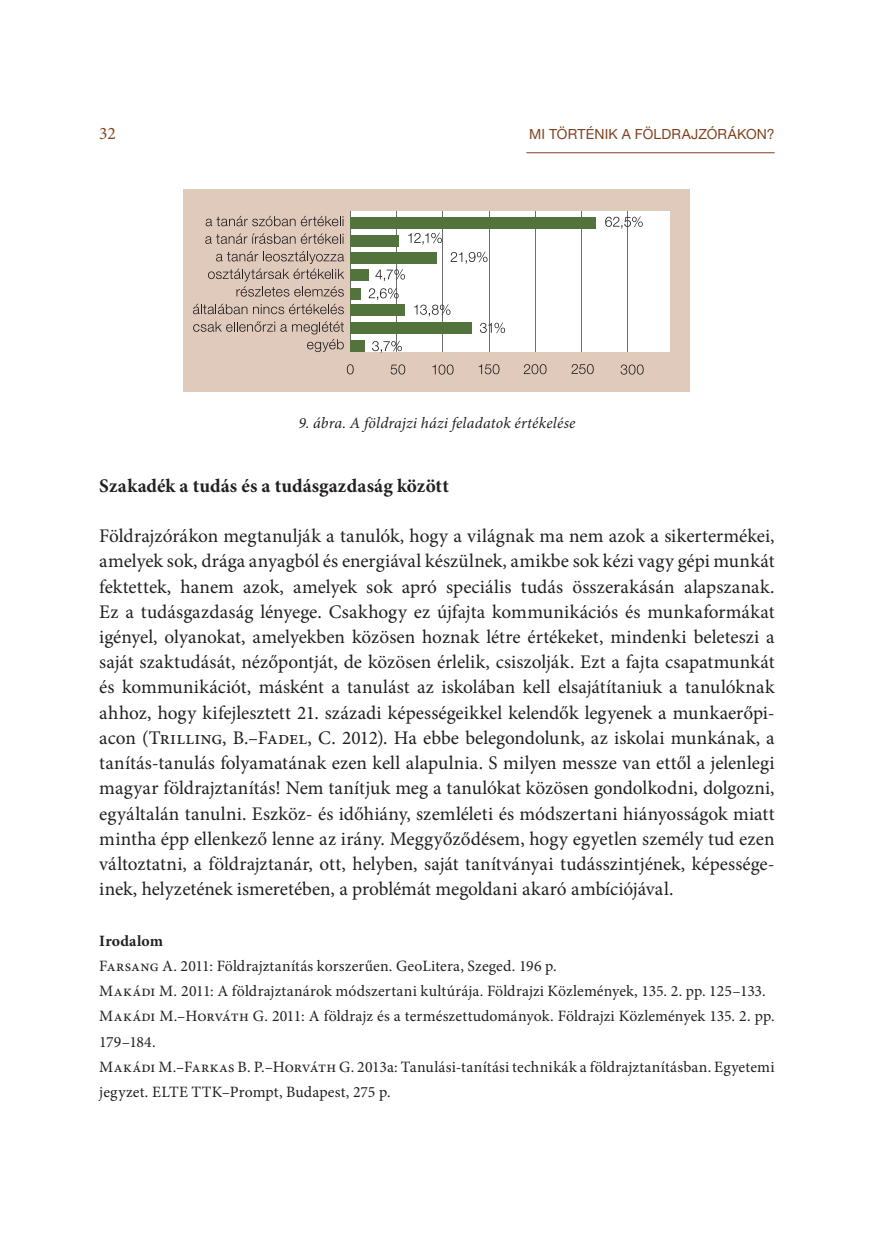
<style>
.page{position:relative;width:874px;height:1241px;background:#fff}
.page>*{position:absolute;margin:0;border:0;box-sizing:border-box;transform-origin:0 0}
.t1{font:19.25px/25.2px "Minion Pro";color:#231f20;text-align:justify}
.t2{font:700 19.25px "Minion Pro";letter-spacing:.01em;color:#231f20}
.t3{font:17.5px "Minion Pro";color:#814220}
.t4{font:15.75px/25.2px "Minion Pro";color:#231f20}
.t5{font:italic 15.75px "Minion Pro";letter-spacing:.015em;color:#231f20}
.t6{font:700 15.75px "Minion Pro";letter-spacing:.01em;color:#231f20}
.t7{font:14px "Helvetica Neue LT Pro";letter-spacing:.01em;color:#814220}
</style>
<div class="page">
<hr style="left:526px;top:152px;width:248px;height:1px;background:#814220">
<div style="left:184px;top:189px;width:506px;height:202px;background:#e0cabb"></div>
<div style="left:350px;top:211px;width:319px;height:140px;background:#fff"></div>
<hr style="left:350px;top:211px;width:1px;height:140px;background:#6c6d70">
<hr style="left:396px;top:211px;width:1px;height:140px;background:#6c6d70">
<hr style="left:442px;top:211px;width:1px;height:140px;background:#6c6d70">
<hr style="left:488px;top:211px;width:1px;height:140px;background:#6c6d70">
<hr style="left:534px;top:211px;width:1px;height:140px;background:#6c6d70">
<hr style="left:581px;top:211px;width:1px;height:140px;background:#6c6d70">
<hr style="left:627px;top:211px;width:1px;height:140px;background:#6c6d70">
<div style="left:350px;top:217px;width:245px;height:11px;background:#53733c"></div>
<div style="left:350px;top:235px;width:49px;height:11px;background:#53733c"></div>
<div style="left:350px;top:252px;width:87px;height:11px;background:#53733c"></div>
<div style="left:350px;top:270px;width:19px;height:11px;background:#53733c"></div>
<div style="left:350px;top:288px;width:10px;height:11px;background:#53733c"></div>
<div style="left:350px;top:304px;width:55px;height:11px;background:#53733c"></div>
<div style="left:350px;top:322px;width:121px;height:12px;background:#53733c"></div>
<div style="left:350px;top:340px;width:15px;height:11px;background:#53733c"></div>
<svg style="left:605px;top:216px;width:37px;height:12px"></svg>
<svg style="left:408px;top:233px;width:33px;height:12px"></svg>
<svg style="left:450px;top:252px;width:37px;height:12px"></svg>
<svg style="left:375px;top:269px;width:30px;height:12px"></svg>
<svg style="left:368px;top:288px;width:30px;height:12px"></svg>
<svg style="left:414px;top:304px;width:36px;height:12px"></svg>
<svg style="left:480px;top:322px;width:25px;height:11px"></svg>
<svg style="left:372px;top:341px;width:29px;height:12px"></svg>
<svg style="left:205px;top:216px;width:138px;height:10px"></svg>
<svg style="left:205px;top:233px;width:138px;height:11px"></svg>
<svg style="left:208px;top:251px;width:136px;height:45px"></svg>
<svg style="left:193px;top:304px;width:54px;height:10px"></svg>
<svg style="left:253px;top:304px;width:91px;height:10px"></svg>
<svg style="left:193px;top:321px;width:151px;height:31px"></svg>
<svg style="left:346px;top:364px;width:7px;height:10px"></svg>
<svg style="left:390px;top:364px;width:15px;height:10px"></svg>
<svg style="left:432px;top:364px;width:21px;height:10px"></svg>
<svg style="left:478px;top:364px;width:21px;height:10px"></svg>
<svg style="left:523px;top:364px;width:23px;height:10px"></svg>
<svg style="left:571px;top:364px;width:22px;height:10px"></svg>
<svg style="left:620px;top:364px;width:23px;height:10px"></svg>
<p class="t3" style="left:99px;top:121px;width:18px">32</p>
<p class="t7" style="left:529px;top:125px;width:247px">MI TÖRTÉNIK A FÖLDRAJZÓRÁKON?</p>
<p class="t5" style="left:298px;top:411px;width:278px">9. ábra. A földrajzi házi feladatok értékelése</p>
<p class="t2" style="left:99px;top:472px;width:351px">Szakadék a tudás és a tudásgazdaság között</p>
<p class="t1" style="left:99px;top:523px;width:677px">Földrajzórákon megtanulják a tanulók, hogy a világnak ma nem azok a sikertermékei, amelyek sok, drága anyagból és energiával készülnek, amikbe sok kézi vagy gépi munkát fektettek, hanem azok, amelyek sok apró speciális tudás összerakásán alapszanak.<br>Ez a tudásgazdaság lényege. Csakhogy ez újfajta kommunikációs és munkaformákat igényel, olyanokat, amelyekben közösen hoznak létre értékeket, mindenki beleteszi a saját szaktudását, nézőpontját, de közösen érlelik, csiszolják. Ezt a fajta csapatmunkát és kommunikációt, másként a tanulást az iskolában kell elsajátítaniuk a tanulóknak ahhoz, hogy kifejlesztett 21. századi képességeikkel kelendők legyenek a munkaerőpi&shy;acon (Trilling, B.–Fadel, C. 2012). Ha ebbe belegondolunk, az iskolai munkának, a tanítás-tanulás folyamatának ezen kell alapulnia. S milyen messze van ettől a jelenlegi magyar földrajztanítás! Nem tanítjuk meg a tanulókat közösen gondolkodni, dolgozni, egyáltalán tanulni. Eszköz- és időhiány, szemléleti és módszertani hiányosságok miatt mintha épp ellenkező lenne az irány. Meggyőződésem, hogy egyetlen személy tud ezen változtatni, a földrajztanár, ott, helyben, saját tanítványai tudásszintjének, képessége&shy;inek, helyzetének ismeretében, a problémát megoldani akaró ambíciójával.</p>
<p class="t6" style="left:99px;top:929px;width:65px">Irodalom</p>
<p class="t4" style="left:99px;top:953px;width:676px">Farsang A. 2011: Földrajztanítás korszerűen. GeoLitera, Szeged. 196 p.<br>Makádi M. 2011: A földrajztanárok módszertani kultúrája. Földrajzi Közlemények, 135. 2. pp. 125–133.<br>Makádi M.–Horváth G. 2011: A földrajz és a természettudományok. Földrajzi Közlemények 135. 2. pp.<br>179–184.<br>Makádi M.–Farkas B. P.–Horváth G. 2013a: Tanulási-tanítási technikák a földrajztanításban. Egyetemi jegyzet. ELTE TTK–Prompt, Budapest, 275 p.</p>
</div>
